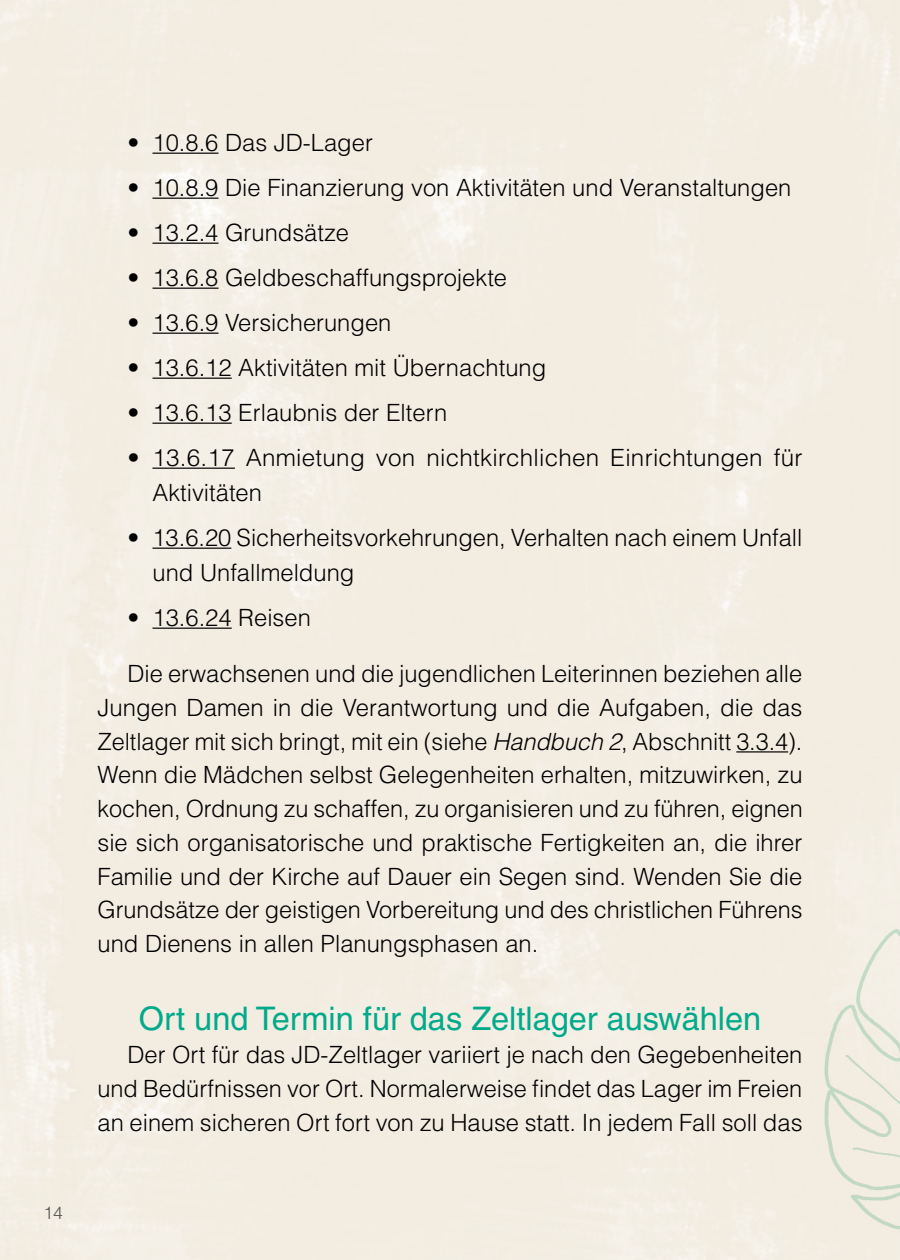
<style>
.page{position:relative;width:900px;height:1260px;background:#fff}
.page>*{position:absolute;margin:0;border:0;box-sizing:border-box;transform-origin:0 0}
.t1{font:32.5px "Helveticalds Lat";color:#00aa8a}
.p1{font:300 23.75px/33.8px "Helveticalds Lat";color:#000;text-align:justify}
.p1_bullet-1_next{font:300 23.75px/35px "Helveticalds Lat";color:#000}
.p2_first{font:300 23.75px/33.8px "Helveticalds Lat";color:#000;text-align:justify}
.p1_bullet-1_first{font:300 23.75px "Helveticalds Lat";color:#000}
.p1_bullet-1_last{font:300 23.75px "Helveticalds Lat";color:#000}
.t2{font:300 17.5px "Helveticalds Lat";color:#535454}
.s1{font-style:italic}
</style>
<div class="page">
<hr style="left:152px;top:153px;width:67px;height:1px;background:#000">
<hr style="left:152px;top:198px;width:67px;height:1px;background:#000">
<hr style="left:152px;top:243px;width:67px;height:1px;background:#000">
<hr style="left:152px;top:288px;width:67px;height:1px;background:#000">
<hr style="left:152px;top:333px;width:67px;height:1px;background:#000">
<hr style="left:152px;top:378px;width:80px;height:1px;background:#000">
<hr style="left:152px;top:423px;width:80px;height:1px;background:#000">
<hr style="left:152px;top:468px;width:83px;height:1px;background:#000">
<hr style="left:152px;top:548px;width:79px;height:1px;background:#000">
<hr style="left:152px;top:628px;width:80px;height:1px;background:#000">
<hr style="left:736px;top:751px;width:52px;height:2px;background:#000">
<img style="left:775px;top:906px;width:125px;height:354px">
<img style="left:884px;top:1147px;width:16px;height:113px">
<p class="t2" style="left:44px;top:1199px;width:21px">14</p>
<p class="p1_bullet-1_first" style="left:128px;top:124px;width:247px">• 10.8.6 Das JD-Lager</p>
<p class="p1_bullet-1_next" style="left:128px;top:169px;width:665px">• 10.8.9 Die Finanzierung von Aktivitäten und Veranstaltungen</p>
<p class="p1_bullet-1_next" style="left:128px;top:214px;width:223px">• 13.2.4 Grundsätze</p>
<p class="p1_bullet-1_next" style="left:128px;top:259px;width:381px">• 13.6.8 Geldbeschaffungsprojekte</p>
<p class="p1_bullet-1_next" style="left:128px;top:304px;width:265px">• 13.6.9 Versicherungen</p>
<p class="p1_bullet-1_next" style="left:128px;top:349px;width:420px">• 13.6.12 Aktivitäten mit Übernachtung</p>
<p class="p1_bullet-1_next" style="left:128px;top:394px;width:321px">• 13.6.13 Erlaubnis der Eltern</p>
<p class="p1_bullet-1_next" style="left:152px;top:439px;width:651px;text-indent:-25px">• 13.6.17 Anmietung von nichtkirchlichen Einrichtungen für<br>Aktivitäten</p>
<p class="p1_bullet-1_next" style="left:152px;top:519px;width:651px;text-indent:-25px">• 13.6.20 Sicherheitsvorkehrungen, Verhalten nach einem Unfall und Unfallmeldung</p>
<p class="p1_bullet-1_last" style="left:128px;top:599px;width:185px">• 13.6.24 Reisen</p>
<p class="p1" style="left:98px;top:656px;width:707px;text-indent:30px">Die erwachsenen und die jugendlichen Leiterinnen beziehen alle Jungen Damen in die Verantwortung und die Aufgaben, die das Zeltlager mit sich bringt, mit ein (siehe <span class="s1">Handbuch 2</span>, Abschnitt 3.3.4).<br>Wenn die Mädchen selbst Gelegenheiten erhalten, mitzuwirken, zu kochen, Ordnung zu schaffen, zu organisieren und zu führen, eignen sie sich organisatorische und praktische Fertigkeiten an, die ihrer Familie und der Kirche auf Dauer ein Segen sind. Wenden Sie die Grundsätze der geistigen Vorbereitung und des christlichen Führens und Dienens in allen Planungsphasen an.</p>
<p class="t1" style="left:139px;top:992px;width:624px">Ort und Termin für das Zeltlager auswählen</p>
<p class="p2_first" style="left:98px;top:1038px;width:707px;text-indent:30px">Der Ort für das JD-Zeltlager variiert je nach den Gegebenheiten und Bedürfnissen vor Ort. Normalerweise findet das Lager im Freien an einem sicheren Ort fort von zu Hause statt. In jedem Fall soll das</p>
</div>
